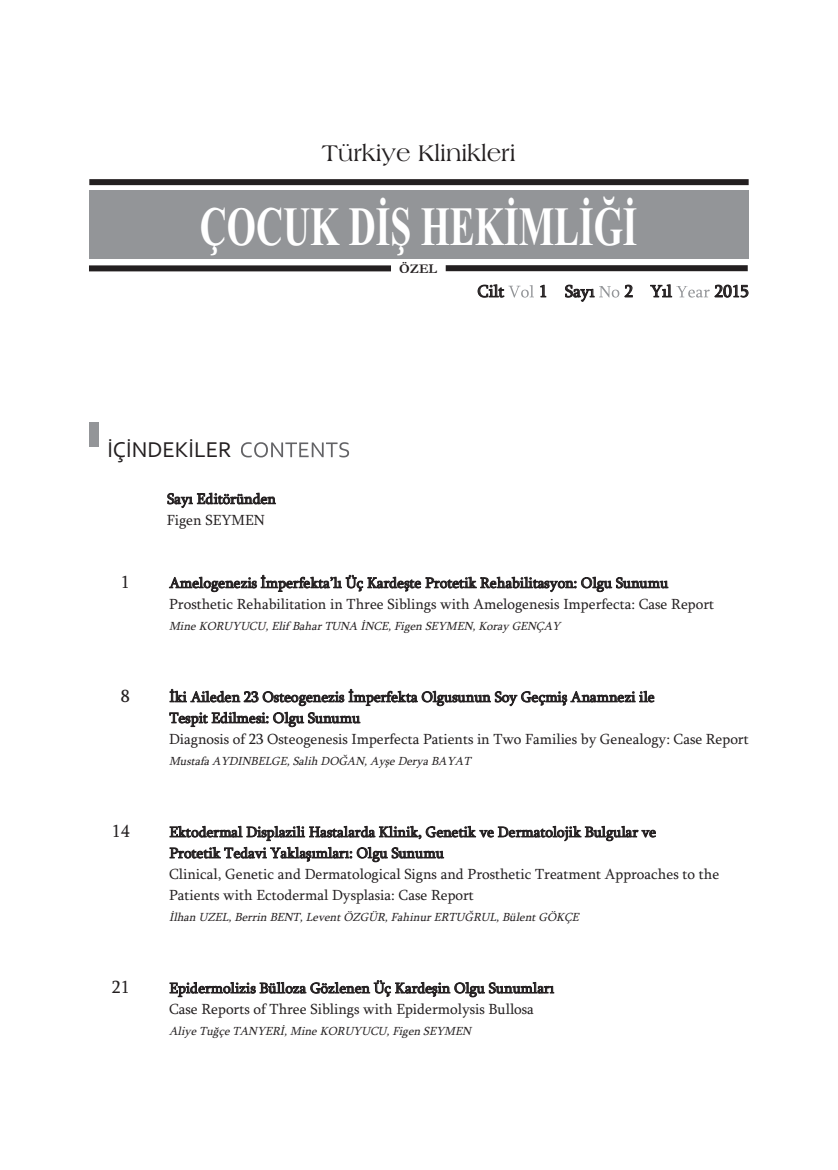
<style>
.page{position:relative;width:838px;height:1170px;background:#fff}
.page>*{position:absolute;margin:0;border:0;box-sizing:border-box;transform-origin:0 0}
.t1{font:700 55.35px "Times New Roman";color:#fff;scale:.68 1}
.t2{font:24px "Americana BT Roman";color:#231f20}
.t3{font:22.5px "Corbel";color:#231f20}
.t4{font:18px "Sylfaen";color:#231f20}
.t5{font:17.25px "Sylfaen";color:#231f20}
.t6{font:15px/21px "Sylfaen";color:#231f20}
.t7{font:700 13.5px "Garamond";color:#231f20}
.t8{font:italic 12px "Sylfaen";color:#231f20}
</style>
<div class="page">
<svg style="left:241px;top:442px;width:108px;height:15px"></svg>
<div style="left:89px;top:422px;width:10px;height:25px;background:#939598"></div>
<svg style="left:508px;top:285px;width:26px;height:12px"></svg>
<svg style="left:599px;top:286px;width:20px;height:11px"></svg>
<svg style="left:676px;top:286px;width:34px;height:11px"></svg>
<div style="left:89px;top:191px;width:659px;height:68px;background:#939598"></div>
<div style="left:89px;top:179px;width:659px;height:6px;background:#231f20"></div>
<div style="left:89px;top:265px;width:302px;height:6px;background:#231f20"></div>
<div style="left:446px;top:265px;width:301px;height:6px;background:#231f20"></div>
<h2 class="t2" style="left:322px;top:138px;width:195px">Türkiye Klinikleri</h2>
<h1 class="t1" style="left:200px;top:193px;width:645px">ÇOCUK DİŞ HEKİMLİĞİ</h1>
<p class="t7" style="left:399px;top:260px;width:39px">ÖZEL</p>
<h3 class="t3" style="left:107px;top:436px;width:126px">İÇİNDEKİLER</h3>
<p class="t6" style="left:167px;top:488px;width:110px">Sayı Editöründen<br>Figen SEYMEN</p>
<p class="t5" style="left:477px;top:281px;width:28px">Cilt</p>
<p class="t5" style="left:539px;top:281px;width:57px">1 Sayı</p>
<p class="t5" style="left:624px;top:281px;width:49px">2 Yıl</p>
<p class="t5" style="left:714px;top:281px;width:36px">2015</p>
<p class="t4" style="left:121px;top:571px;width:10px">1</p>
<p class="t6" style="left:169px;top:572px;width:546px">Amelogenezis İmperfekta’lı Üç Kardeşte Protetik Rehabilitasyon: Olgu Sunumu<br>Prosthetic Rehabilitation in Three Siblings with Amelogenesis Imperfecta: Case Report</p>
<p class="t8" style="left:169px;top:618px;width:396px">Mine KORUYUCU, Elif Bahar TUNA İNCE, Figen SEYMEN, Koray GENÇAY</p>
<p class="t4" style="left:121px;top:685px;width:10px">8</p>
<p class="t6" style="left:169px;top:686px;width:581px">İki Aileden 23 Osteogenezis İmperfekta Olgusunun Soy Geçmiş Anamnezi ile<br>Tespit Edilmesi: Olgu Sunumu<br>Diagnosis of 23 Osteogenesis Imperfecta Patients in Two Families by Genealogy: Case Report</p>
<p class="t8" style="left:169px;top:753px;width:306px">Mustafa AYDINBELGE, Salih DOĞAN, Ayşe Derya BAYAT</p>
<p class="t4" style="left:112px;top:820px;width:19px">14</p>
<p class="t6" style="left:169px;top:821px;width:551px">Ektodermal Displazili Hastalarda Klinik, Genetik ve Dermatolojik Bulgular ve<br>Protetik Tedavi Yaklaşımları: Olgu Sunumu<br>Clinical, Genetic and Dermatological Signs and Prosthetic Treatment Approaches to the Patients with Ectodermal Dysplasia: Case Report</p>
<p class="t8" style="left:169px;top:909px;width:414px">İlhan UZEL, Berrin BENT, Levent ÖZGÜR, Fahinur ERTUĞRUL, Bülent GÖKÇE</p>
<p class="t4" style="left:112px;top:976px;width:19px">21</p>
<p class="t6" style="left:169px;top:977px;width:386px">Epidermolizis Bülloza Gözlenen Üç Kardeşin Olgu Sunumları<br>Case Reports of Three Siblings with Epidermolysis Bullosa</p>
<p class="t8" style="left:169px;top:1023px;width:306px">Aliye Tuğçe TANYERİ, Mine KORUYUCU, Figen SEYMEN</p>
</div>
